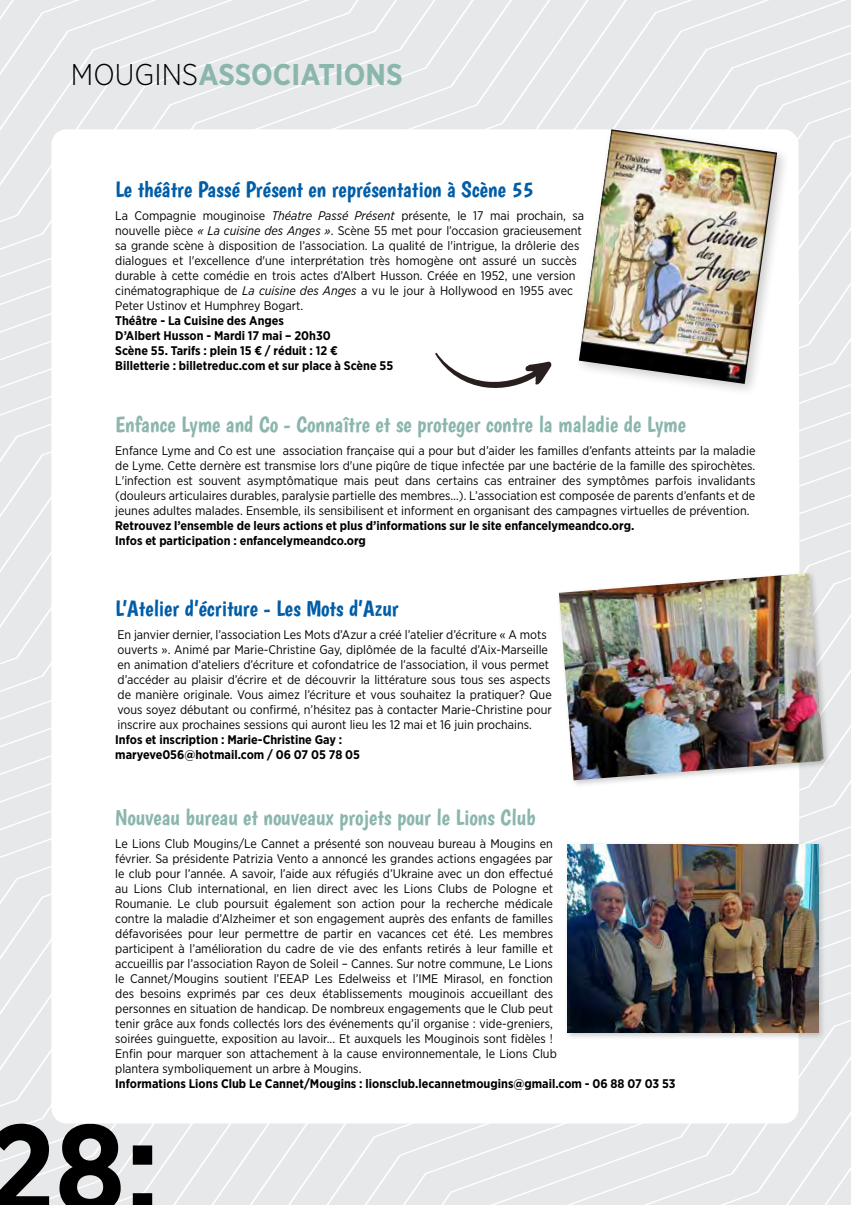
<style>
.page{position:relative;width:851px;height:1205px;background:#fff}
.page>*{position:absolute;margin:0;border:0;box-sizing:border-box;transform-origin:0 0}
.t1{font:700 125px "Gotham Narrow";color:#000}
.t2{font:700 30px "Gotham Narrow";color:#8bb6ad}
.t3{font:22.5px "Boogaloo";color:#8bb6ad}
.t4{font:22.5px "Boogaloo";color:#005da8}
.t5{font:12.5px/15px "Gotham Narrow";color:#000}
.t6{font:700 12.5px/15px "Gotham Narrow";color:#000}
.s1{font-weight:300;color:#000}
.s2{font-style:italic}
</style>
<div class="page">
<div style="left:0;top:0;width:850px;height:1205px;background:#e7e8e9"></div>
<div style="left:51px;top:129px;width:747px;height:994px;background:#fff;border-radius:15px"></div>
<div style="left:574px;top:125px;width:216px;height:272px;background:#000;opacity:.2"></div>
<img style="left:578px;top:129px;width:199px;height:255px">
<svg style="left:435px;top:352px;width:117px;height:36px"></svg>
<div style="left:564px;top:841px;width:262px;height:199px;background:#000;opacity:.2"></div>
<img style="left:567px;top:844px;width:251px;height:188px">
<div style="left:556px;top:570px;width:275px;height:218px;background:#000;opacity:.2"></div>
<img style="left:559px;top:573px;width:264px;height:207px">
<h2 class="t2" style="left:71px;top:55px;width:333px"><span class="s1">MOUGINS</span>ASSOCIATIONS</h2>
<h3 class="t4" style="left:115px;top:176px;width:419px">Le théâtre Passé Présent en représentation à Scène 55</h3>
<p class="t5" style="left:115px;top:208px;width:470px">La Compagnie mouginoise <span class="s2">Théatre Passé Présent</span> présente, le 17 mai prochain, sa nouvelle pièce <span class="s2">« La cuisine des Anges »</span>. Scène 55 met pour l’occasion gracieusement sa grande scène à disposition de l’association. La qualité de l'intrigue, la drôlerie des dialogues et l'excellence d'une interprétation très homogène ont assuré un succès durable à cette comédie en trois actes d’Albert Husson. Créée en 1952, une version cinématographique de <span class="s2">La cuisine des Anges</span> a vu le jour à Hollywood en 1955 avec Peter Ustinov et Humphrey Bogart.</p>
<p class="t6" style="left:115px;top:313px;width:279px">Théâtre - La Cuisine des Anges<br>D’Albert Husson - Mardi 17 mai – 20h30<br>Scène 55. Tarifs : plein 15 € / réduit : 12 € Billetterie : billetreduc.com et sur place à Scène 55</p>
<h3 class="t3" style="left:115px;top:411px;width:572px">Enfance Lyme and Co - Connaître et se proteger contre la maladie de Lyme</h3>
<p class="t5" style="left:115px;top:443px;width:641px;text-align:justify">Enfance Lyme and Co est une association française qui a pour but d’aider les familles d’enfants atteints par la maladie de Lyme. Cette dernère est transmise lors d'une piqûre de tique infectée par une bactérie de la famille des spirochètes.<br>L'infection est souvent asymptômatique mais peut dans certains cas entrainer des symptômes parfois invalidants (douleurs articulaires durables, paralysie partielle des membres…). L’association est composée de parents d’enfants et de jeunes adultes malades. Ensemble, ils sensibilisent et informent en organisant des campagnes virtuelles de prévention.</p>
<p class="t6" style="left:115px;top:518px;width:520px">Retrouvez l’ensemble de leurs actions et plus d’informations sur le site enfancelymeandco.org.<br>Infos et participation : enfancelymeandco.org</p>
<h3 class="t4" style="left:115px;top:595px;width:285px">L’Atelier d’écriture - Les Mots d’Azur</h3>
<p class="t5" style="left:117px;top:626px;width:435px">En janvier dernier, l’association Les Mots d’Azur a créé l’atelier d’écriture « A mots ouverts ». Animé par Marie-Christine Gay, diplômée de la faculté d’Aix-Marseille en animation d’ateliers d’écriture et cofondatrice de l’association, il vous permet d’accéder au plaisir d’écrire et de découvrir la littérature sous tous ses aspects de manière originale. Vous aimez l’écriture et vous souhaitez la pratiquer? Que vous soyez débutant ou confirmé, n’hésitez pas à contacter Marie-Christine pour inscrire aux prochaines sessions qui auront lieu les 12 mai et 16 juin prochains.</p>
<p class="t6" style="left:115px;top:731px;width:246px">Infos et inscription : Marie-Christine Gay : maryeve056@hotmail.com / 06 07 05 78 05</p>
<h3 class="t3" style="left:115px;top:804px;width:422px">Nouveau bureau et nouveaux projets pour le Lions Club</h3>
<p class="t5" style="left:115px;top:835px;width:443px">Le Lions Club Mougins/Le Cannet a présenté son nouveau bureau à Mougins en février. Sa présidente Patrizia Vento a annoncé les grandes actions engagées par le club pour l’année. A savoir, l’aide aux réfugiés d’Ukraine avec un don effectué au Lions Club international, en lien direct avec les Lions Clubs de Pologne et Roumanie. Le club poursuit également son action pour la recherche médicale contre la maladie d’Alzheimer et son engagement auprès des enfants de familles défavorisées pour leur permettre de partir en vacances cet été. Les membres participent à l’amélioration du cadre de vie des enfants retirés à leur famille et accueillis par l’association Rayon de Soleil – Cannes. Sur notre commune, Le Lions le Cannet/Mougins soutient l’EEAP Les Edelweiss et l’IME Mirasol, en fonction des besoins exprimés par ces deux établissements mouginois accueillant des personnes en situation de handicap. De nombreux engagements que le Club peut tenir grâce aux fonds collectés lors des événements qu’il organise : vide-greniers, soirées guinguette, exposition au lavoir... Et auxquels les Mouginois sont fidèles !<br>Enfin pour marquer son attachement à la cause environnementale, le Lions Club plantera symboliquement un arbre à Mougins.</p>
<p class="t6" style="left:115px;top:1076px;width:562px">Informations Lions Club Le Cannet/Mougins : lionsclub.lecannetmougins@gmail.com - 06 88 07 03 53</p>
<h1 class="t1" style="left:-13px;top:1088px;width:175px">28:</h1>
</div>
